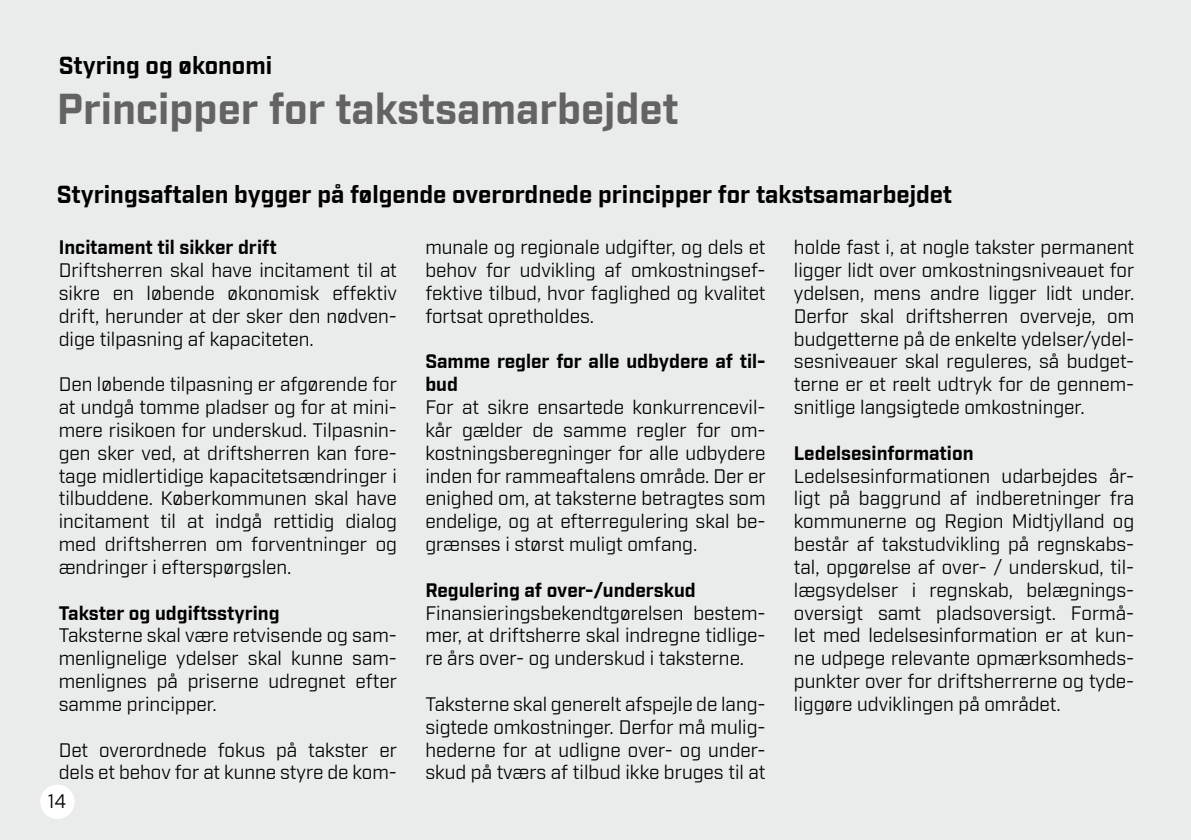
<style>
.page{position:relative;width:1191px;height:840px;background:#fff}
.page>*{position:absolute;margin:0;border:0;box-sizing:border-box;transform-origin:0 0}
.Rubrik2_H3{font:700 42px "Industry";color:#636363}
.Underrubrik_H4{font:700 24px "Industry";color:#000}
.Brødtekst_-_P{font:19px/22.8px "Industry";color:#000;text-align:justify}
.Fed{font:700 19px "Industry";color:#000}
.Brødtekst_-_P-2{font:700 19px/22.8px "Industry";color:#000}
</style>
<div class="page">
<div style="left:0;top:0;width:1191px;height:839px;background:#eaeceb"></div>
<div style="left:40px;top:784px;width:35px;height:34px;background:#fff;border-radius:50%"></div>
<h4 class="Underrubrik_H4" style="left:59px;top:51px;width:215px">Styring og økonomi</h4>
<h3 class="Rubrik2_H3" style="left:57px;top:84px;width:623px">Principper for takstsamarbejdet</h3>
<h4 class="Underrubrik_H4" style="left:57px;top:180px;width:897px">Styringsaftalen bygger på følgende overordnede principper for takstsamarbejdet</h4>
<p class="Fed" style="left:59px;top:236px;width:219px">Incitament til sikker drift</p>
<p class="Brødtekst_-_P" style="left:59px;top:259px;width:340px">Driftsherren skal have incitament til at sikre en løbende økonomisk effektiv drift, herunder at der sker den nødven&shy;dige tilpasning af kapaciteten.</p>
<p class="Brødtekst_-_P" style="left:59px;top:373px;width:340px">Den løbende tilpasning er afgørende for at undgå tomme pladser og for at mini&shy;mere risikoen for underskud. Tilpasnin&shy;gen sker ved, at driftsherren kan fore&shy;tage midlertidige kapacitetsændringer i tilbuddene. Køberkommunen skal have incitament til at indgå rettidig dialog med driftsherren om forventninger og ændringer i efterspørgslen.</p>
<p class="Fed" style="left:59px;top:601px;width:222px">Takster og udgiftsstyring</p>
<p class="Brødtekst_-_P" style="left:59px;top:624px;width:340px">Taksterne skal være retvisende og sam&shy;menlignelige ydelser skal kunne sam&shy;menlignes på priserne udregnet efter samme principper.</p>
<p class="Brødtekst_-_P" style="left:59px;top:738px;width:340px">Det overordnede fokus på takster er dels et behov for at kunne styre de kom-</p>
<p class="Brødtekst_-_P" style="left:48px;top:789px;width:20px">14</p>
<p class="Brødtekst_-_P" style="left:425px;top:236px;width:342px">munale og regionale udgifter, og dels et behov for udvikling af omkostningsef&shy;fektive tilbud, hvor faglighed og kvalitet fortsat opretholdes.</p>
<p class="Brødtekst_-_P-2" style="left:425px;top:351px;width:342px">Samme regler for alle udbydere af til&shy;bud</p>
<p class="Brødtekst_-_P" style="left:425px;top:396px;width:342px">For at sikre ensartede konkurrencevil&shy;kår gælder de samme regler for om&shy;kostningsberegninger for alle udbydere inden for rammeaftalens område. Der er enighed om, at taksterne betragtes som endelige, og at efterregulering skal be&shy;grænses i størst muligt omfang.</p>
<p class="Fed" style="left:425px;top:578px;width:272px">Regulering af over-/underskud</p>
<p class="Brødtekst_-_P" style="left:425px;top:601px;width:342px">Finansieringsbekendtgørelsen bestem&shy;mer, at driftsherre skal indregne tidlige&shy;re års over- og underskud i taksterne.</p>
<p class="Brødtekst_-_P" style="left:425px;top:692px;width:342px">Taksterne skal generelt afspejle de lang&shy;sigtede omkostninger. Derfor må mulig&shy;hederne for at udligne over- og under&shy;skud på tværs af tilbud ikke bruges til at</p>
<p class="Brødtekst_-_P" style="left:794px;top:236px;width:342px;text-align:left">holde fast i, at nogle takster permanent ligger lidt over omkostningsniveauet for ydelsen, mens andre ligger lidt under.<br>Derfor skal driftsherren overveje, om budgetterne på de enkelte ydelser/ydel&shy;sesniveauer skal reguleres, så budget&shy;terne er et reelt udtryk for de gennem&shy;snitlige langsigtede omkostninger.</p>
<p class="Fed" style="left:794px;top:441px;width:181px">Ledelsesinformation</p>
<p class="Brødtekst_-_P" style="left:794px;top:464px;width:342px">Ledelsesinformationen udarbejdes år&shy;ligt på baggrund af indberetninger fra kommunerne og Region Midtjylland og består af takstudvikling på regnskabs&shy;tal, opgørelse af over- / underskud, til&shy;lægsydelser i regnskab, belægnings&shy;oversigt samt pladsoversigt. Formå&shy;let med ledelsesinformation er at kun&shy;ne udpege relevante opmærksomheds&shy;punkter over for driftsherrerne og tyde&shy;liggøre udviklingen på området.</p>
</div>
